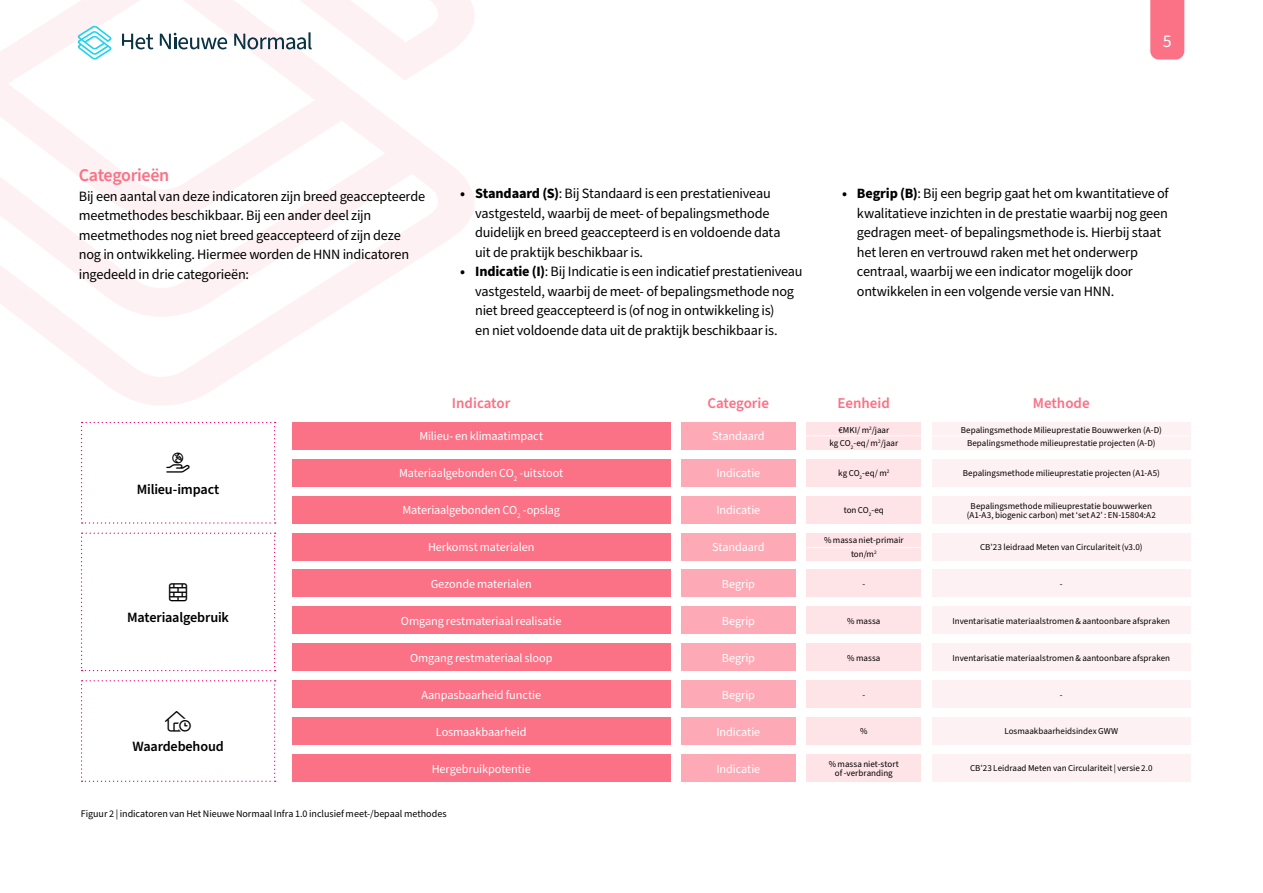
<style>
.page{position:relative;width:1263px;height:893px;background:#fff}
.page>*{position:absolute;margin:0;border:0;box-sizing:border-box;transform-origin:0 0}
.t1{font:20.7px "Font Awesome Kit 44 d 2 b 0 dbb 6";color:#000}
.t2{font:600 18px "Source Sans Pro";letter-spacing:-.02em;color:#fb7185}
.t3{font:18px "Source Sans Pro";color:#fff}
.t4{font:600 15px "Source Sans Pro";color:#fb7185}
.t5{font:14.25px/19.5px "Source Sans Pro";letter-spacing:-.015em;color:#000}
.t6{font:600 14.25px "Source Sans Pro";letter-spacing:-.015em;color:#000}
.t7{font:12.3px "Source Sans Pro";letter-spacing:-.01em;color:#fff}
.t8{font:10.05px "Source Sans Pro";color:#000}
.t9{font:9px/13.4px "Source Sans Pro";color:#000;text-align:center}
.s1{font-weight:700}
</style>
<div class="page">
<svg style="left:0;top:0;width:474px;height:405px"></svg>
<div style="left:292px;top:422px;width:378px;height:28px;background:#fb7185"></div>
<div style="left:681px;top:422px;width:115px;height:28px;background:#fdaab6"></div>
<div style="left:806px;top:422px;width:115px;height:28px;background:#fee3e7"></div>
<div style="left:292px;top:533px;width:378px;height:27px;background:#fb7185"></div>
<div style="left:681px;top:533px;width:115px;height:27px;background:#fdaab6"></div>
<div style="left:806px;top:533px;width:115px;height:27px;background:#fee3e7"></div>
<div style="left:292px;top:643px;width:378px;height:28px;background:#fb7185"></div>
<div style="left:681px;top:643px;width:115px;height:28px;background:#fdaab6"></div>
<div style="left:806px;top:643px;width:115px;height:28px;background:#fee3e7"></div>
<div style="left:292px;top:754px;width:378px;height:28px;background:#fb7185"></div>
<div style="left:681px;top:754px;width:115px;height:28px;background:#fdaab6"></div>
<div style="left:806px;top:754px;width:115px;height:28px;background:#fee3e7"></div>
<div style="left:292px;top:459px;width:378px;height:28px;background:#fb7185"></div>
<div style="left:681px;top:459px;width:115px;height:28px;background:#fdaab6"></div>
<div style="left:806px;top:459px;width:115px;height:28px;background:#fee3e7"></div>
<div style="left:292px;top:569px;width:378px;height:28px;background:#fb7185"></div>
<div style="left:681px;top:569px;width:115px;height:28px;background:#fdaab6"></div>
<div style="left:806px;top:569px;width:115px;height:28px;background:#fee3e7"></div>
<div style="left:292px;top:680px;width:378px;height:28px;background:#fb7185"></div>
<div style="left:681px;top:680px;width:115px;height:28px;background:#fdaab6"></div>
<div style="left:806px;top:680px;width:115px;height:28px;background:#fee3e7"></div>
<div style="left:292px;top:496px;width:378px;height:28px;background:#fb7185"></div>
<div style="left:681px;top:496px;width:115px;height:28px;background:#fdaab6"></div>
<div style="left:806px;top:496px;width:115px;height:28px;background:#fee3e7"></div>
<div style="left:292px;top:606px;width:378px;height:28px;background:#fb7185"></div>
<div style="left:681px;top:606px;width:115px;height:28px;background:#fdaab6"></div>
<div style="left:806px;top:606px;width:115px;height:28px;background:#fee3e7"></div>
<div style="left:292px;top:717px;width:378px;height:28px;background:#fb7185"></div>
<div style="left:681px;top:717px;width:115px;height:28px;background:#fdaab6"></div>
<div style="left:806px;top:717px;width:115px;height:28px;background:#fee3e7"></div>
<div style="left:932px;top:422px;width:259px;height:28px;background:#fef1f3"></div>
<div style="left:932px;top:533px;width:259px;height:27px;background:#fef1f3"></div>
<div style="left:932px;top:643px;width:259px;height:28px;background:#fef1f3"></div>
<div style="left:932px;top:754px;width:259px;height:28px;background:#fef1f3"></div>
<div style="left:932px;top:459px;width:259px;height:28px;background:#fef1f3"></div>
<div style="left:932px;top:569px;width:259px;height:28px;background:#fef1f3"></div>
<div style="left:932px;top:680px;width:259px;height:28px;background:#fef1f3"></div>
<div style="left:932px;top:496px;width:259px;height:28px;background:#fef1f3"></div>
<div style="left:932px;top:606px;width:259px;height:28px;background:#fef1f3"></div>
<div style="left:932px;top:717px;width:259px;height:28px;background:#fef1f3"></div>
<hr style="left:806px;top:435px;width:385px;height:1px;background:#fff">
<hr style="left:806px;top:547px;width:115px;height:1px;background:#fff">
<div style="left:1150px;top:0;width:34px;height:60px;background:#fb7185"></div>
<svg style="left:78px;top:26px;width:33px;height:34px"></svg>
<svg style="left:122px;top:34px;width:31px;height:15px"></svg>
<svg style="left:160px;top:33px;width:67px;height:16px"></svg>
<svg style="left:234px;top:32px;width:78px;height:17px"></svg>
<svg style="left:81px;top:422px;width:195px;height:102px"></svg>
<svg style="left:81px;top:680px;width:195px;height:102px"></svg>
<svg style="left:81px;top:533px;width:195px;height:138px"></svg>
<p class="t3" style="left:1163px;top:29px;width:10px">5</p>
<p class="t2" style="left:79px;top:163px;width:92px">Categorieën</p>
<p class="t5" style="left:79px;top:187px;width:348px">Bij een aantal van deze indicatoren zijn breed geaccepteerde meetmethodes beschikbaar. Bij een ander deel zijn meetmethodes nog niet breed geaccepteerd of zijn deze nog in ontwikkeling. Hiermee worden de HNN indicatoren ingedeeld in drie categorieën:</p>
<p class="t5" style="left:475px;top:184px;width:307px;text-indent:-15px"><span class="s1">• Standaard (S)</span>: Bij Standaard is een prestatieniveau vastgesteld, waarbij de meet- of bepalingsmethode duidelijk en breed geaccepteerd is en voldoende data uit de praktijk beschikbaar is.</p>
<p class="t5" style="left:475px;top:262px;width:329px;text-indent:-15px"><span class="s1">• Indicatie (I)</span>: Bij Indicatie is een indicatief prestatieniveau vastgesteld, waarbij de meet- of bepalingsmethode nog niet breed geaccepteerd is (of nog in ontwikkeling is)<br>en niet voldoende data uit de praktijk beschikbaar is.</p>
<p class="t5" style="left:857px;top:184px;width:313px;text-indent:-15px"><span class="s1">• Begrip (B)</span>: Bij een begrip gaat het om kwantitatieve of kwalitatieve inzichten in de prestatie waarbij nog geen gedragen meet- of bepalingsmethode is. Hierbij staat het leren en vertrouwd raken met het onderwerp centraal, waarbij we een indicator mogelijk door ontwikkelen in een volgende versie van HNN.</p>
<p class="t4" style="left:452px;top:393px;width:60px">Indicator</p>
<p class="t4" style="left:707px;top:393px;width:63px">Categorie</p>
<p class="t4" style="left:838px;top:393px;width:54px">Eenheid</p>
<p class="t4" style="left:1033px;top:393px;width:58px">Methode</p>
<p class="t7" style="left:419px;top:428px;width:125px">Milieu- en klimaatimpact</p>
<p class="t7" style="left:712px;top:428px;width:54px">Standaard</p>
<p class="t9" style="left:829px;top:423px;width:70px">€MKI/ m<sup>2</sup>/jaar<br>kg CO<sub>2</sub>-eq/ m<sup>2</sup>/jaar</p>
<p class="t9" style="left:961px;top:423px;width:203px">Bepalingsmethode Milieuprestatie Bouwwerken (A-D)<br>Bepalingsmethode milieuprestatie projecten (A-D)</p>
<h1 class="t1" style="left:166px;top:452px;width:25px">■□●■▼</h1>
<p class="t6" style="left:137px;top:480px;width:84px">Milieu-impact</p>
<p class="t7" style="left:399px;top:465px;width:166px">Materiaalgebonden CO<sub>2</sub> -uitstoot</p>
<p class="t7" style="left:716px;top:465px;width:45px">Indicatie</p>
<p class="t9" style="left:838px;top:467px;width:53px">kg CO<sub>2</sub>-eq/ m<sup>2</sup></p>
<p class="t9" style="left:963px;top:467px;width:198px">Bepalingsmethode milieuprestatie projecten (A1-A5)</p>
<p class="t7" style="left:402px;top:502px;width:159px">Materiaalgebonden CO<sub>2</sub> -opslag</p>
<p class="t7" style="left:716px;top:502px;width:45px">Indicatie</p>
<p class="t9" style="left:844px;top:504px;width:42px">ton CO<sub>2</sub>-eq</p>
<p class="t9" style="left:967px;top:501px;width:191px;line-height:9px">Bepalingsmethode milieuprestatie bouwwerken (A1-A3, biogenic carbon) met ‘set A2’ : EN-15804:A2</p>
<p class="t7" style="left:428px;top:539px;width:108px">Herkomst materialen</p>
<p class="t7" style="left:712px;top:539px;width:54px">Standaard</p>
<p class="t9" style="left:824px;top:534px;width:81px">% massa niet-primair ton/m<sup>2</sup></p>
<p class="t9" style="left:980px;top:541px;width:164px">CB’23 leidraad Meten van Circulariteit (v3.0)</p>
<p class="t7" style="left:431px;top:576px;width:103px">Gezonde materialen</p>
<p class="t7" style="left:722px;top:576px;width:35px">Begrip</p>
<p class="t9" style="left:862px;top:577px;width:4px">-</p>
<p class="t9" style="left:1060px;top:577px;width:4px">-</p>
<p class="t6" style="left:127px;top:607px;width:103px">Materiaalgebruik</p>
<p class="t7" style="left:401px;top:613px;width:162px">Omgang restmateriaal realisatie</p>
<p class="t7" style="left:722px;top:613px;width:35px">Begrip</p>
<p class="t9" style="left:847px;top:614px;width:35px">% massa</p>
<p class="t9" style="left:952px;top:614px;width:219px">Inventarisatie materiaalstromen &amp; aantoonbare afspraken</p>
<p class="t7" style="left:410px;top:649px;width:144px">Omgang restmateriaal sloop</p>
<p class="t7" style="left:722px;top:649px;width:35px">Begrip</p>
<p class="t9" style="left:847px;top:651px;width:35px">% massa</p>
<p class="t9" style="left:952px;top:651px;width:219px">Inventarisatie materiaalstromen &amp; aantoonbare afspraken</p>
<p class="t7" style="left:421px;top:686px;width:121px">Aanpasbaarheid functie</p>
<p class="t7" style="left:722px;top:686px;width:35px">Begrip</p>
<p class="t9" style="left:862px;top:688px;width:4px">-</p>
<p class="t9" style="left:1060px;top:688px;width:4px">-</p>
<h1 class="t1" style="left:165px;top:711px;width:27px">●▼□◆▲●□</h1>
<p class="t6" style="left:132px;top:737px;width:93px">Waardebehoud</p>
<p class="t7" style="left:436px;top:723px;width:92px">Losmaakbaarheid</p>
<p class="t7" style="left:716px;top:723px;width:45px">Indicatie</p>
<p class="t9" style="left:860px;top:725px;width:9px">%</p>
<p class="t9" style="left:1004px;top:725px;width:115px">Losmaakbaarheidsindex GWW</p>
<p class="t7" style="left:432px;top:760px;width:101px">Hergebruikpotentie</p>
<p class="t7" style="left:716px;top:760px;width:45px">Indicatie</p>
<p class="t9" style="left:829px;top:760px;width:72px;line-height:9px">% massa niet-stort of -verbranding</p>
<p class="t9" style="left:970px;top:762px;width:184px">CB’23 Leidraad Meten van Circulariteit | versie 2.0</p>
<p class="t8" style="left:81px;top:807px;width:367px">Figuur 2 | indicatoren van Het Nieuwe Normaal Infra 1.0 inclusief meet-/bepaal methodes</p>
</div>
